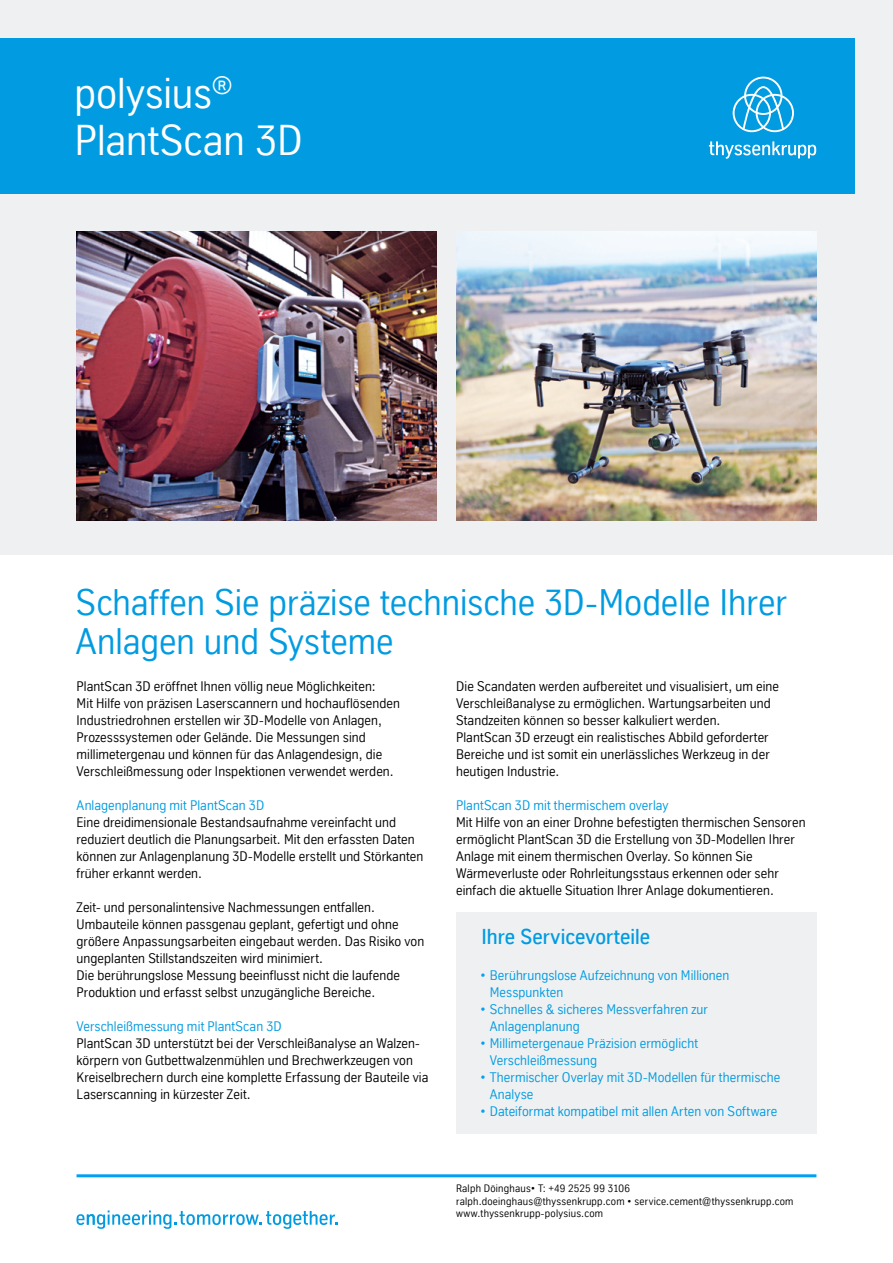
<style>
.page{position:relative;width:893px;height:1263px;background:#fff}
.page>*{position:absolute;margin:0;border:0;box-sizing:border-box;transform-origin:0 0}
.t1{font:42px/47.2px "TK Type";color:#fff}
.t2{font:36px/39.5px "TK Type";color:#009be1}
.t3{font:500 21px "TK Type";letter-spacing:.005em;color:#009be1}
.t4{font:13.5px/17px "TK Type";letter-spacing:.005em;color:#000}
.t5{font:13.5px/17px "TK Type";letter-spacing:.005em;color:#009be1}
.t6{font:10.5px/12.8px "TK Type";letter-spacing:.02em;color:#000}
.s1{color:#00a0f5}
</style>
<div class="page">
<div style="left:0;top:0;width:893px;height:555px;background:#eef0f2"></div>
<div style="left:0;top:38px;width:855px;height:155px;background:#009be1"></div>
<svg style="left:733px;top:77px;width:61px;height:55px"></svg>
<svg style="left:709px;top:141px;width:107px;height:18px"></svg>
<svg style="left:76px;top:1210px;width:261px;height:19px"></svg>
<hr style="left:77px;top:1174px;width:739px;height:3px;background:#00a0f5">
<div style="left:456px;top:912px;width:360px;height:221px;background:#eef0f2"></div>
<img style="left:456px;top:232px;width:360px;height:289px">
<img style="left:77px;top:232px;width:360px;height:289px">
<h1 class="t1" style="left:74px;top:70px;width:230px">polysius<sup>®<br></sup>PlantScan 3D</h1>
<h2 class="t2" style="left:76px;top:583px;width:712px">Schaffen Sie präzise technische 3D-Modelle Ihrer<br>Anlagen und Systeme</h2>
<p class="t4" style="left:77px;top:678px;width:325px">PlantScan 3D eröffnet Ihnen völlig neue Möglichkeiten:<br>Mit Hilfe von präzisen Laserscannern und hochauflösenden Industriedrohnen erstellen wir 3D-Modelle von Anlagen, Prozesssystemen oder Gelände. Die Messungen sind millimetergenau und können für das Anlagendesign, die Verschleißmessung oder Inspektionen verwendet werden.</p>
<p class="t5" style="left:77px;top:797px;width:189px">Anlagenplanung mit PlantScan 3D</p>
<p class="t4" style="left:77px;top:814px;width:348px">Eine dreidimensionale Bestandsaufnahme vereinfacht und reduziert deutlich die Planungsarbeit. Mit den erfassten Daten können zur Anlagenplanung 3D-Modelle erstellt und Störkanten früher erkannt werden.</p>
<p class="t4" style="left:77px;top:899px;width:349px">Zeit- und personalintensive Nachmessungen entfallen.<br>Umbauteile können passgenau geplant, gefertigt und ohne größere Anpassungsarbeiten eingebaut werden. Das Risiko von ungeplanten Stillstandszeiten wird minimiert.<br>Die berührungslose Messung beeinflusst nicht die laufende Produktion und erfasst selbst unzugängliche Bereiche.</p>
<p class="t5" style="left:77px;top:1018px;width:207px">Verschleißmessung mit PlantScan 3D</p>
<p class="t4" style="left:77px;top:1035px;width:353px">PlantScan 3D unterstützt bei der Verschleißanalyse an Walzen&shy;körpern von Gutbettwalzenmühlen und Brechwerkzeugen von Kreiselbrechern durch eine komplette Erfassung der Bauteile via Laserscanning in kürzester Zeit.</p>
<p class="t4" style="left:456px;top:678px;width:325px">Die Scandaten werden aufbereitet und visualisiert, um eine Verschleißanalyse zu ermöglichen. Wartungsarbeiten und Standzeiten können so besser kalkuliert werden.<br>PlantScan 3D erzeugt ein realistisches Abbild geforderter Bereiche und ist somit ein unerlässliches Werkzeug in der heutigen Industrie.</p>
<p class="t5" style="left:456px;top:797px;width:214px">PlantScan 3D mit thermischem overlay</p>
<p class="t4" style="left:456px;top:814px;width:351px">Mit Hilfe von an einer Drohne befestigten thermischen Sensoren ermöglicht PlantScan 3D die Erstellung von 3D-Modellen Ihrer Anlage mit einem thermischen Overlay. So können Sie Wärmeverluste oder Rohrleitungsstaus erkennen oder sehr einfach die aktuelle Situation Ihrer Anlage dokumentieren.</p>
<h3 class="t3" style="left:481px;top:925px;width:170px">Ihre Servicevorteile</h3>
<p class="t5" style="left:490px;top:967px;width:241px;text-indent:-10px"><span class="s1">•</span> Berührungslose Aufzeichnung von Millionen<br>Messpunkten</p>
<p class="t5" style="left:490px;top:1001px;width:219px;text-indent:-10px"><span class="s1">•</span> Schnelles &amp; sicheres Messverfahren zur<br>Anlagenplanung</p>
<p class="t5" style="left:490px;top:1035px;width:210px;text-indent:-10px"><span class="s1">•</span> Millimetergenaue Präzision ermöglicht<br>Verschleißmessung</p>
<p class="t5" style="left:490px;top:1069px;width:292px;text-indent:-10px"><span class="s1">•</span> Thermischer Overlay mit 3D-Modellen für thermische<br>Analyse</p>
<p class="t5" style="left:480px;top:1103px;width:299px"><span class="s1">•</span> Dateiformat kompatibel mit allen Arten von Software</p>
<p class="t6" style="left:456px;top:1182px;width:339px">Ralph Döinghaus• T: +49 2525 99 3106 ralph.doeinghaus@thyssenkrupp.com • service.cement@thyssenkrupp.com www.thyssenkrupp-polysius.com</p>
</div>
